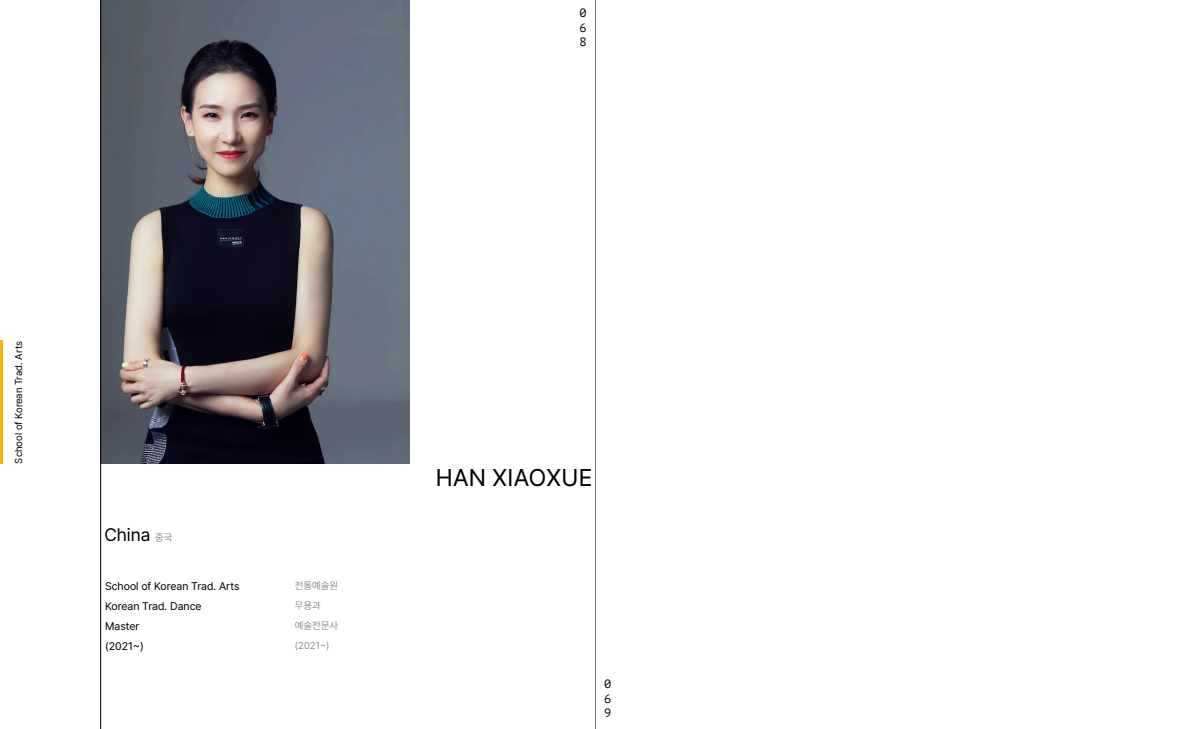
<style>
.page{position:relative;width:1191px;height:729px;background:#fff}
.page>*{position:absolute;margin:0;border:0;box-sizing:border-box;transform-origin:0 0}
.t1{font:24px "Pretendard";letter-spacing:.015em;color:#000}
.t2{font:18px "Pretendard";color:#000}
.t3{font:12px "PT Mono";color:#000}
.t4{font:11px/20px "Pretendard";color:#000}
.t5{font:10px "Pretendard";color:#000}
.t6{font:300 10px "Pretendard";color:#787878}
.s1{font-weight:300;font-size:10px;color:#787878}
</style>
<div class="page">
<hr style="left:595px;top:0;width:1px;height:729px;background:#000">
<img style="left:101px;top:0;width:309px;height:463px">
<hr style="left:100px;top:0;width:1px;height:729px;background:#000">
<hr style="left:0;top:340px;width:3px;height:123px;background:#f7b400">
<p class="t3" style="left:579px;top:6px;width:9px">0</p>
<p class="t3" style="left:579px;top:21px;width:9px">6</p>
<p class="t3" style="left:579px;top:35px;width:9px">8</p>
<p class="t5" style="left:12px;top:463px;width:124px;rotate:-90deg">School of Korean Trad. Arts</p>
<p class="t2" style="left:104px;top:521px;width:69px">China <span class="s1">중국</span></p>
<p class="t4" style="left:105px;top:575px;width:136px">School of Korean Trad. Arts<br>Korean Trad. Dance</p>
<p class="t4" style="left:105px;top:615px;width:40px">Master (2021~)</p>
<p class="t6" style="left:295px;top:578px;width:45px">전통예술원</p>
<p class="t6" style="left:295px;top:598px;width:27px">무용과</p>
<p class="t6" style="left:295px;top:618px;width:45px">예술전문사</p>
<p class="t6" style="left:295px;top:638px;width:36px">(2021~)</p>
<p class="t1" style="left:436px;top:460px;width:158px">HAN XIAOXUE</p>
<p class="t3" style="left:604px;top:677px;width:9px">0</p>
<p class="t3" style="left:604px;top:691px;width:9px">6</p>
<p class="t3" style="left:604px;top:706px;width:9px">9</p>
</div>
